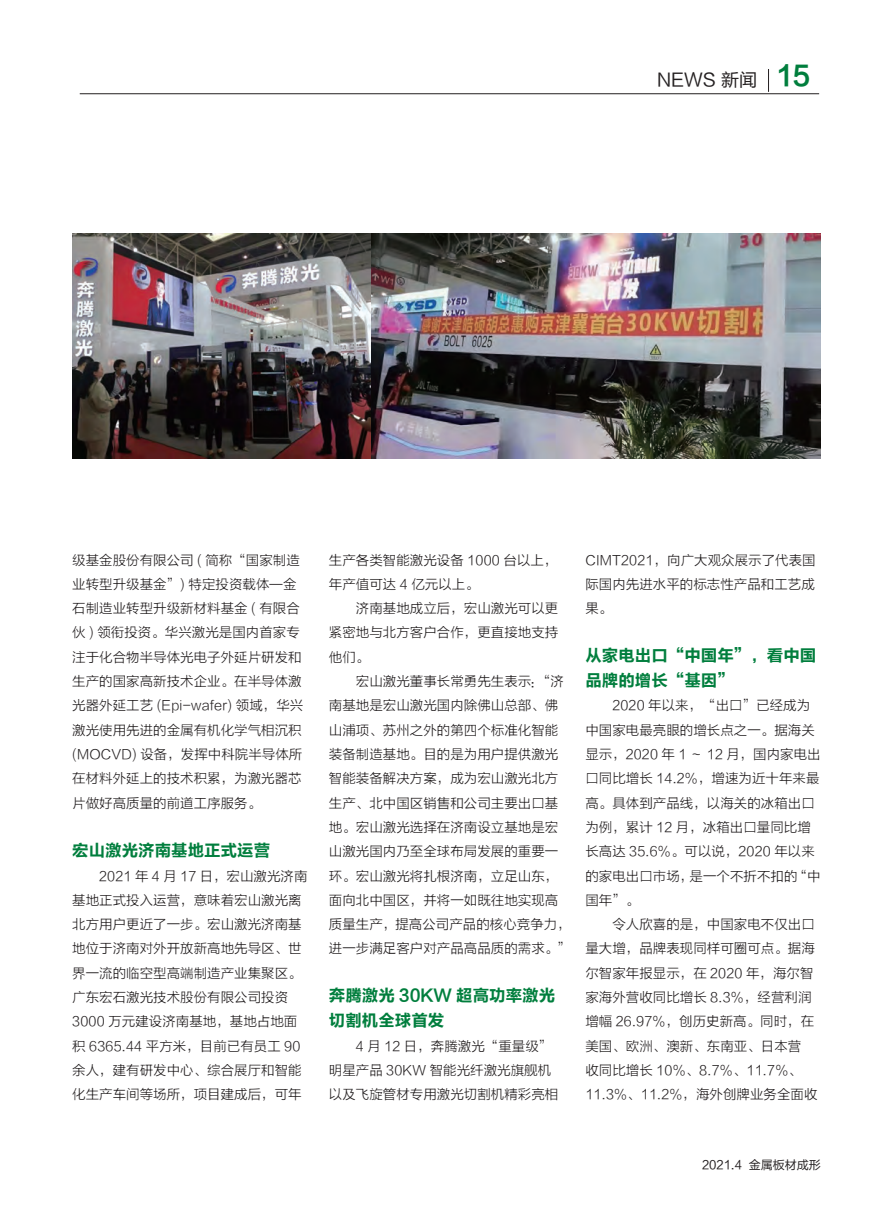
<style>
.page{position:relative;width:893px;height:1212px;background:#fff}
.page>*{position:absolute;margin:0;border:0;box-sizing:border-box;transform-origin:0 0}
.t1{font:18px "FZLTHK GBK1 0";color:#231f20}
.t2{font:16.5px/24.3px "FZLTCHJW GB1 0";color:#007e3d}
.t3{font:13.5px/24.3px "FZLTXHK";color:#231f20}
.t4{font:12px "FZLTHK GBK1 0";color:#231f20}
.s1{font-family:"FZLTCHJW GB1 0";font-size:27px;color:#007e3d}
</style>
<div class="page">
<hr style="left:80px;top:93px;width:739px;height:1px;background:#231f20">
<svg style="left:768px;top:69px;width:1px;height:23px"></svg>
<img style="left:72px;top:234px;width:749px;height:224px">
<h1 class="t1" style="left:657px;top:70px;width:155px">NEWS 新闻 <span class="s1">15</span></h1>
<p class="t3" style="left:72px;top:548px;width:233px">级基金股份有限公司 ( 简称“国家制造业转型升级基金”) 特定投资载体—金石制造业转型升级新材料基金 ( 有限合伙 ) 领衔投资。华兴激光是国内首家专注于化合物半导体光电子外延片研发和生产的国家高新技术企业。在半导体激光器外延工艺 (Epi-wafer) 领域，华兴激光使用先进的金属有机化学气相沉积(MOCVD) 设备，发挥中科院半导体所在材料外延上的技术积累，为激光器芯片做好高质量的前道工序服务。</p>
<p class="t2" style="left:72px;top:838px;width:199px">宏山激光济南基地正式运营</p>
<p class="t3" style="left:72px;top:864px;width:237px;text-indent:27px">2021 年 4 月 17 日，宏山激光济南基地正式投入运营，意味着宏山激光离北方用户更近了一步。宏山激光济南基地位于济南对外开放新高地先导区、世界一流的临空型高端制造产业集聚区。广东宏石激光技术股份有限公司投资<br>3000 万元建设济南基地，基地占地面积 6365.44 平方米，目前已有员工 90余人，建有研发中心、综合展厅和智能化生产车间等场所，项目建成后，可年</p>
<p class="t3" style="left:329px;top:548px;width:230px">生产各类智能激光设备 1000 台以上，年产值可达 4 亿元以上。</p>
<p class="t3" style="left:329px;top:597px;width:231px;text-align:justify;text-indent:27px">济南基地成立后，宏山激光可以更紧密地与北方客户合作，更直接地支持他们。</p>
<p class="t3" style="left:329px;top:669px;width:244px;text-indent:27px">宏山激光董事长常勇先生表示：“济南基地是宏山激光国内除佛山总部、佛山浦项、苏州之外的第四个标准化智能装备制造基地。目的是为用户提供激光智能装备解决方案，成为宏山激光北方生产、北中国区销售和公司主要出口基地。宏山激光选择在济南设立基地是宏山激光国内乃至全球布局发展的重要一环。宏山激光将扎根济南，立足山东，面向北中国区，并将一如既往地实现高质量生产，提高公司产品的核心竞争力，进一步满足客户对产品高品质的需求。”</p>
<p class="t2" style="left:329px;top:984px;width:228px">奔腾激光 30KW 超高功率激光切割机全球首发</p>
<p class="t3" style="left:329px;top:1034px;width:231px;text-indent:27px">4 月 12 日，奔腾激光“重量级”明星产品 30KW 智能光纤激光旗舰机以及飞旋管材专用激光切割机精彩亮相</p>
<p class="t3" style="left:585px;top:548px;width:232px;text-align:justify">CIMT2021，向广大观众展示了代表国际国内先进水平的标志性产品和工艺成果。</p>
<p class="t2" style="left:585px;top:644px;width:232px">从家电出口“中国年”，看中国品牌的增长“基因”</p>
<p class="t3" style="left:585px;top:694px;width:237px;text-indent:27px">2020 年以来，“出口”已经成为中国家电最亮眼的增长点之一。据海关显示，2020 年 1 ～ 12 月，国内家电出口同比增长 14.2%，增速为近十年来最高。具体到产品线，以海关的冰箱出口为例，累计 12 月，冰箱出口量同比增长高达 35.6%。可以说，2020 年以来的家电出口市场，是一个不折不扣的“中国年”。</p>
<p class="t3" style="left:585px;top:912px;width:234px;text-indent:27px">令人欣喜的是，中国家电不仅出口量大增，品牌表现同样可圈可点。据海尔智家年报显示，在 2020 年，海尔智家海外营收同比增长 8.3%，经营利润增幅 26.97%，创历史新高。同时，在美国、欧洲、澳新、东南亚、日本营收同比增长 10%、8.7%、11.7%、<br>11.3%、11.2%，海外创牌业务全面收</p>
<p class="t4" style="left:702px;top:1158px;width:120px">2021.4 金属板材成形</p>
</div>
